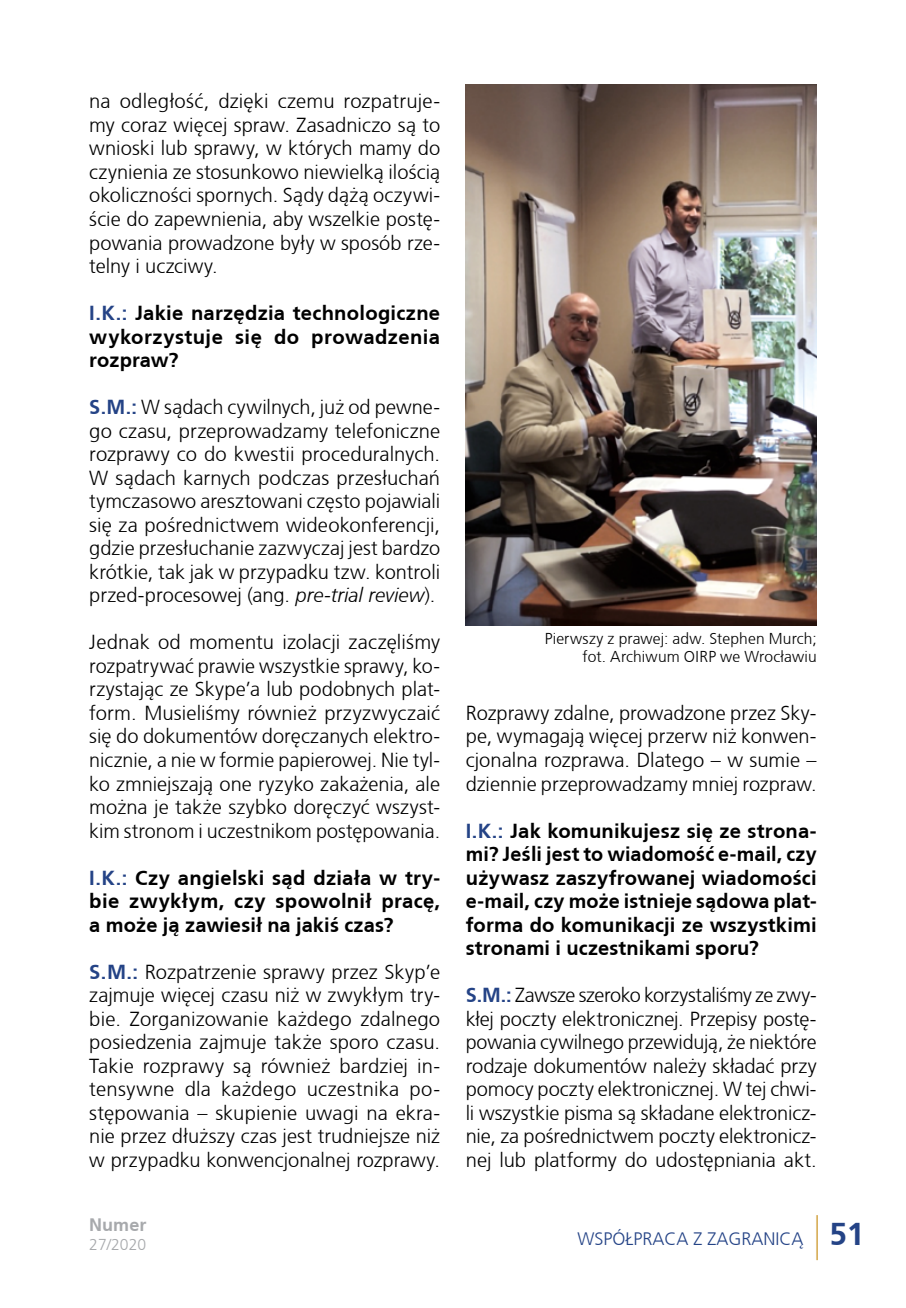
<style>
.page{position:relative;width:906px;height:1308px;background:#fff}
.page>*{position:absolute;margin:0;border:0;box-sizing:border-box;transform-origin:0 0}
.t1{font:700 31.5px "Frutiger CE";color:#244386}
.t2{font:300 20.25px/23.4px "Frutiger CE";color:#000;text-align:justify}
.t3{font:700 20.25px/23.4px "Frutiger CE";letter-spacing:.01em;color:#000;text-align:justify}
.t4{font:300 18px "Frutiger CE";color:#244386}
.t5{font:700 18px "Frutiger CE";color:#a7a9ac}
.t6{font:300 15.75px/18px "Frutiger CE";letter-spacing:.01em;color:#000;text-align:right}
.t7{font:300 15.75px "Frutiger CE";color:#a7a9ac}
.s1{color:#244386}
.s2{font-weight:700;color:#244386}
.s3{font-style:italic}
.s4{font-weight:300;font-size:45px;color:#d2a444}
</style>
<div class="page">
<img style="left:466px;top:85px;width:350px;height:540px">
<p class="t2" style="left:89px;top:89px;width:352px">na odległość, dzięki czemu rozpatruje&shy;my coraz więcej spraw. Zasadniczo są to wnioski lub sprawy, w których mamy do czynienia ze stosunkowo niewielką ilością okoliczności spornych. Sądy dążą oczywi&shy;ście do zapewnienia, aby wszelkie postę&shy;powania prowadzone były w sposób rze&shy;telny i uczciwy.</p>
<p class="t3" style="left:89px;top:301px;width:352px"><span class="s1">I.K.:</span> Jakie narzędzia technologiczne wykorzystuje się do prowadzenia rozpraw?</p>
<p class="t2" style="left:89px;top:395px;width:352px"><span class="s2">S.M.:</span> W sądach cywilnych, już od pewne&shy;go czasu, przeprowadzamy telefoniczne rozprawy co do kwestii proceduralnych.<br>W sądach karnych podczas przesłuchań tymczasowo aresztowani często pojawiali się za pośrednictwem wideokonferencji, gdzie przesłuchanie zazwyczaj jest bardzo krótkie, tak jak w przypadku tzw. kontroli przed-procesowej (ang. <span class="s3">pre-trial review</span>).</p>
<p class="t2" style="left:89px;top:630px;width:352px">Jednak od momentu izolacji zaczęliśmy rozpatrywać prawie wszystkie sprawy, ko&shy;rzystając ze Skype’a lub podobnych plat&shy;form. Musieliśmy również przyzwyczaić się do dokumentów doręczanych elektro&shy;nicznie, a nie w formie papierowej. Nie tyl&shy;ko zmniejszają one ryzyko zakażenia, ale można je także szybko doręczyć wszyst&shy;kim stronom i uczestnikom postępowania.</p>
<p class="t3" style="left:89px;top:865px;width:352px"><span class="s1">I.K.:</span> Czy angielski sąd działa w try&shy;bie zwykłym, czy spowolnił pracę, a może ją zawiesił na jakiś czas?</p>
<p class="t2" style="left:89px;top:959px;width:352px"><span class="s2">S.M.:</span> Rozpatrzenie sprawy przez Skyp’e zajmuje więcej czasu niż w zwykłym try&shy;bie. Zorganizowanie każdego zdalnego posiedzenia zajmuje także sporo czasu.<br>Takie rozprawy są również bardziej in&shy;tensywne dla każdego uczestnika po&shy;stępowania – skupienie uwagi na ekra&shy;nie przez dłuższy czas jest trudniejsze niż w przypadku konwencjonalnej rozprawy.</p>
<p class="t6" style="left:544px;top:629px;width:273px">Pierwszy z prawej: adw. Stephen Murch; fot. Archiwum OIRP we Wrocławiu</p>
<p class="t2" style="left:466px;top:701px;width:352px">Rozprawy zdalne, prowadzone przez Sky&shy;pe, wymagają więcej przerw niż konwen&shy;cjonalna rozprawa. Dlatego – w sumie – dziennie przeprowadzamy mniej rozpraw.</p>
<p class="t3" style="left:466px;top:818px;width:352px"><span class="s1">I.K.:</span> Jak komunikujesz się ze strona&shy;mi? Jeśli jest to wiadomość e-mail, czy używasz zaszyfrowanej wiadomości e-mail, czy może istnieje sądowa plat&shy;forma do komunikacji ze wszystkimi stronami i uczestnikami sporu?</p>
<p class="t2" style="left:466px;top:983px;width:352px"><span class="s2">S.M.:</span> Zawsze szeroko korzystaliśmy ze zwy&shy;kłej poczty elektronicznej. Przepisy postę&shy;powania cywilnego przewidują, że niektóre rodzaje dokumentów należy składać przy pomocy poczty elektronicznej. W tej chwi&shy;li wszystkie pisma są składane elektronicz&shy;nie, za pośrednictwem poczty elektronicz&shy;nej lub platformy do udostępniania akt.</p>
<p class="t5" style="left:89px;top:1214px;width:59px">Numer</p>
<p class="t7" style="left:89px;top:1235px;width:58px">27/2020</p>
<p class="t4" style="left:577px;top:1228px;width:228px">WSPÓŁPRACA Z ZAGRANICĄ</p>
<h1 class="t1" style="left:815px;top:1215px;width:51px"><span class="s4">|</span> 51</h1>
</div>
